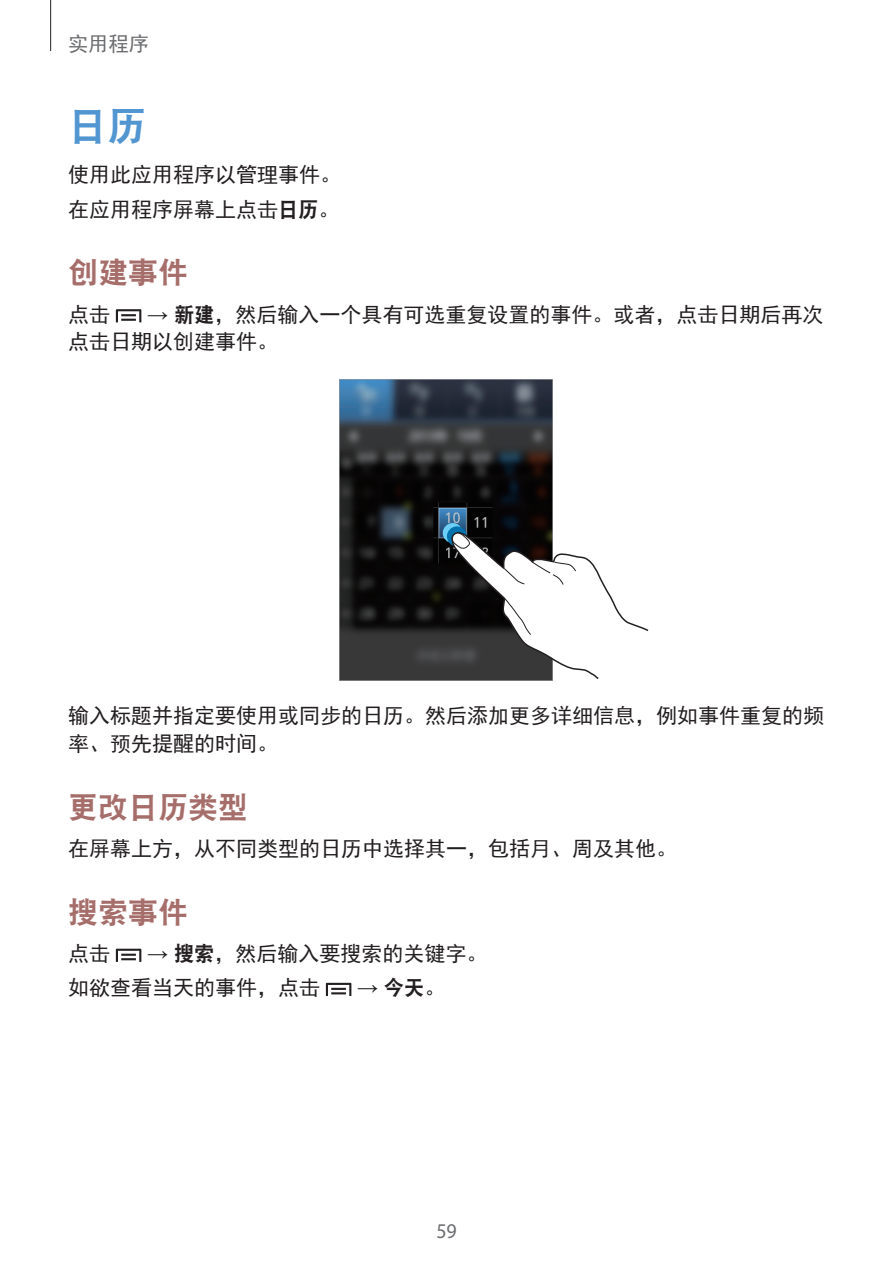
<style>
.page{position:relative;width:893px;height:1263px;background:#fff}
.page>*{position:absolute;margin:0;border:0;box-sizing:border-box;transform-origin:0 0}
.t1{font:39px "DF Hei W9";color:#5296d1}
.t2{font:30px "DF Hei W9";color:#a66e6a}
.t3{font:21px/34.2px "Sim Hei";color:#231f20}
.t4{font:21px "DF Hei W9";color:#231f20;scale:.96 1}
.t5{font:21px "Myriad Pro";color:#6c6d70;scale:.95 1}
.t6{font:20.25px "Sim Hei";color:#6c6d70}
.s1{font-family:"DF Hei W9"}
.s2{font-family:"Arial"}
.s3{font-family:"Sim Hei"}
</style>
<div class="page">
<hr style="left:50px;top:0;width:1px;height:51px;background:#231f20">
<svg style="left:116px;top:309px;width:25px;height:13px"></svg>
<img style="left:340px;top:379px;width:212px;height:302px">
<div style="left:443px;top:523px;width:20px;height:20px;background:#6bcff6;border-radius:50%"></div>
<div style="left:447px;top:526px;width:20px;height:20px;background:#0073ae;border-radius:50%"></div>
<svg style="left:450px;top:532px;width:199px;height:149px"></svg>
<svg style="left:116px;top:949px;width:25px;height:13px"></svg>
<svg style="left:326px;top:983px;width:25px;height:13px"></svg>
<p class="t6" style="left:68px;top:33px;width:82px">实用程序</p>
<h1 class="t1" style="left:68px;top:106px;width:79px">日历</h1>
<p class="t3" style="left:68px;top:158px;width:275px">使用此应用程序以管理事件。在应用程序屏幕上点击<span class="s1">日历</span>。</p>
<h2 class="t2" style="left:68px;top:257px;width:121px">创建事件</h2>
<p class="t3" style="left:68px;top:297px;width:43px">点击</p>
<p class="t3" style="left:68px;top:300px;width:757px;line-height:27.8px;text-indent:79px"><span class="s2">→</span> <span class="s1">新建</span>，然后输入一个具有可选重复设置的事件。或者，点击日期后再次点击日期以创建事件。</p>
<p class="t3" style="left:68px;top:702px;width:758px;line-height:27.8px">输入标题并指定要使用或同步的日历。然后添加更多详细信息，例如事件重复的频率、预先提醒的时间。</p>
<h2 class="t2" style="left:68px;top:792px;width:182px">更改日历类型</h2>
<p class="t3" style="left:68px;top:832px;width:611px">在屏幕上方，从不同类型的日历中选择其一，包括月、周及其他。</p>
<h2 class="t2" style="left:68px;top:897px;width:121px">搜索事件</h2>
<p class="t3" style="left:68px;top:936px;width:43px">点击</p>
<p class="t3" style="left:68px;top:936px;width:421px;text-indent:79px"><span class="s2">→</span> <span class="s1">搜索</span>，然后输入要搜索的关键字。如欲查看当天的事件，点击</p>
<p class="t4" style="left:357px;top:977px;width:93px"><span class="s2">→</span> 今天<span class="s3">。</span></p>
<p class="t5" style="left:436px;top:1218px;width:23px">59</p>
</div>
